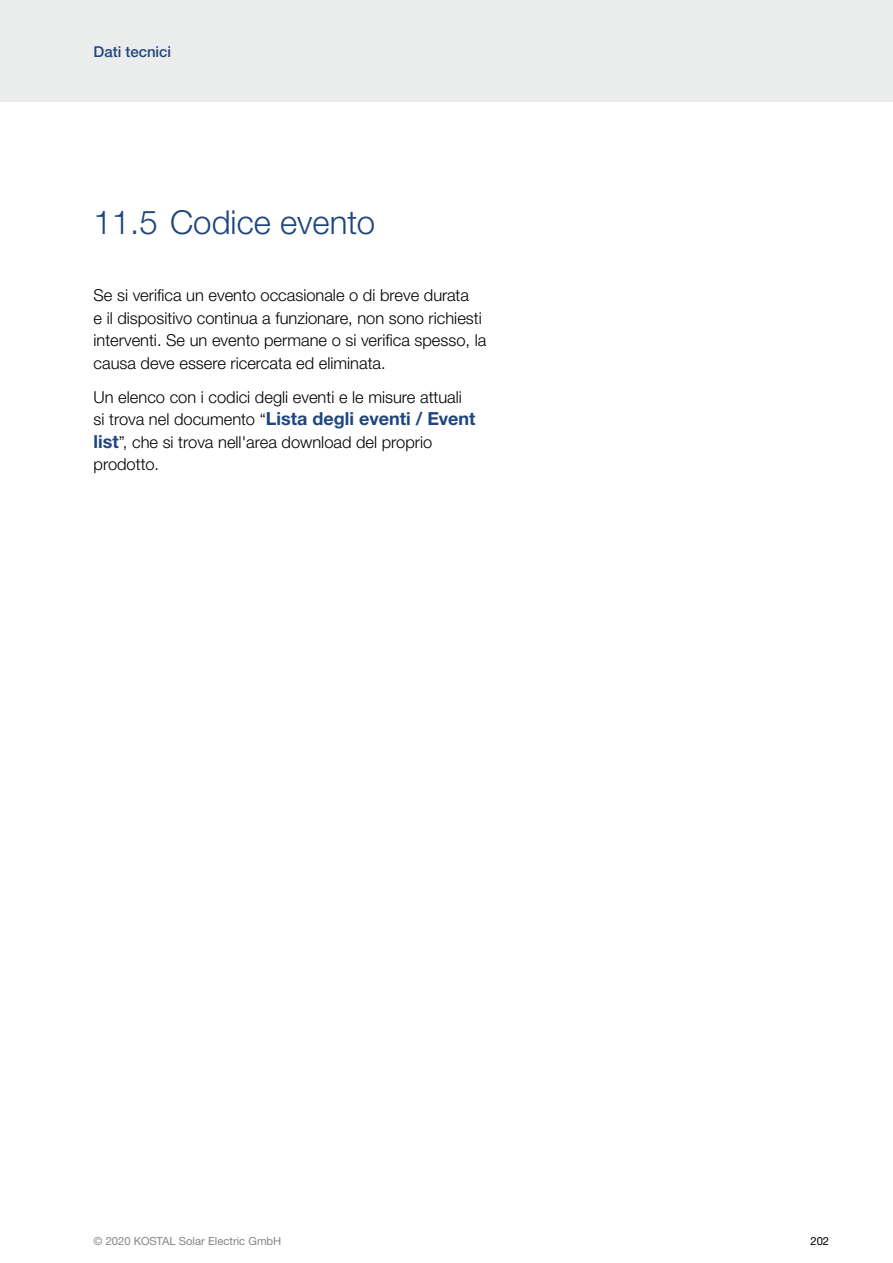
<style>
.page{position:relative;width:893px;height:1263px;background:#fff}
.page>*{position:absolute;margin:0;border:0;box-sizing:border-box;transform-origin:0 0}
.t1{font:300 33px "Helvetica Neue LTW1 G";color:#1e467d}
.t2{font:700 18px "Helvetica Neue LTW1 G";color:#1e467d}
.t3{font:300 16.5px/22.5px "Helvetica Neue LTW1 G";color:#000}
.t4{font:500 15px "Helvetica Neue LTW1 G";color:#1e467d}
.t5{font:11.25px "Helvetica Neue LTW1 G";color:#828787}
.t6{font:11.25px "Helvetica Neue LTW1 G";color:#000}
.s1{font-weight:300;font-size:16.5px;color:#000}
.s2{font-weight:700;font-size:18px;color:#1e467d}
</style>
<div class="page">
<div style="left:0;top:0;width:893px;height:102px;background:#ebeded"></div>
<p class="t4" style="left:94px;top:43px;width:79px">Dati tecnici</p>
<h1 class="t1" style="left:94px;top:202px;width:283px">11.5 Codice evento</h1>
<p class="t3" style="left:94px;top:284px;width:394px">Se si verifica un evento occasionale o di breve durata<br>e il dispositivo continua a funzionare, non sono richiesti interventi. Se un evento permane o si verifica spesso, la causa deve essere ricercata ed eliminata.</p>
<p class="t3" style="left:94px;top:385px;width:370px">Un elenco con i codici degli eventi e le misure attuali</p>
<p class="t2" style="left:94px;top:408px;width:384px"><span class="s1">si trova nel documento “</span>Lista degli eventi / Event</p>
<p class="t3" style="left:94px;top:430px;width:340px"><span class="s2">list</span>”, che si trova nell'area download del proprio prodotto.</p>
<p class="t5" style="left:94px;top:1234px;width:189px">© 2020 KOSTAL Solar Electric GmbH</p>
<p class="t6" style="left:810px;top:1234px;width:20px">202</p>
</div>
